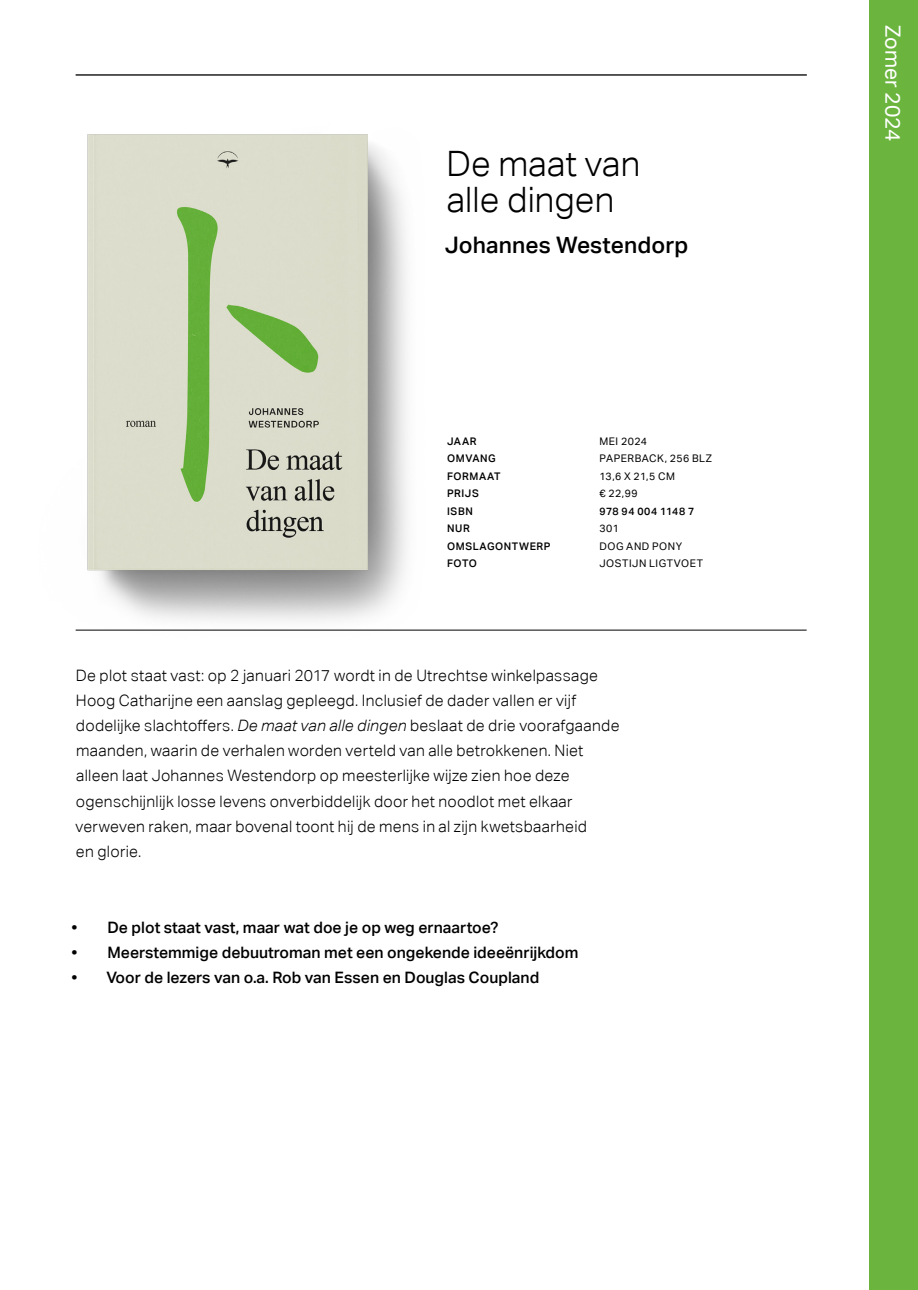
<style>
.page{position:relative;width:918px;height:1290px;background:#fff}
.page>*{position:absolute;margin:0;border:0;box-sizing:border-box;transform-origin:0 0}
.t1{font:300 35px/36.8px "Aktiv Grotesk";letter-spacing:.005em;color:#000}
.t2{font:500 22.75px "Aktiv Grotesk";letter-spacing:.005em;color:#000}
.t3{font:21px "Aktiv Grotesk";color:#fff}
.t4{font:300 15.75px/25.2px "Aktiv Grotesk";letter-spacing:.02em;color:#000}
.t5{font:500 15.75px "Aktiv Grotesk";color:#000}
.t6{font:10.5px "Aktiv Grotesk";letter-spacing:.05em;color:#000}
.t7{font:500 10.5px "Aktiv Grotesk";letter-spacing:.055em;color:#000}
.s1{font-style:italic}
</style>
<div class="page">
<div style="left:869px;top:0;width:49px;height:1290px;background:#6bb53f"></div>
<img style="left:75px;top:74px;width:404px;height:557px">
<hr style="left:76px;top:74px;width:731px;height:2px;background:#000">
<hr style="left:76px;top:630px;width:730px;height:1px;background:#000">
<h1 class="t1" style="left:446px;top:145px;width:195px">De maat van alle dingen</h1>
<h2 class="t2" style="left:445px;top:231px;width:245px">Johannes Westendorp</h2>
<p class="t7" style="left:447px;top:434px;width:31px">JAAR</p>
<p class="t6" style="left:599px;top:435px;width:49px">MEI 2024</p>
<p class="t7" style="left:447px;top:452px;width:50px">OMVANG</p>
<p class="t6" style="left:599px;top:452px;width:114px">PAPERBACK, 256 BLZ</p>
<p class="t7" style="left:447px;top:469px;width:55px">FORMAAT</p>
<p class="t6" style="left:599px;top:470px;width:77px">13,6 X 21,5 CM</p>
<p class="t7" style="left:447px;top:487px;width:33px">PRIJS</p>
<p class="t6" style="left:599px;top:487px;width:40px">€ 22,99</p>
<p class="t7" style="left:447px;top:504px;width:27px">ISBN</p>
<p class="t7" style="left:599px;top:504px;width:96px">978 94 004 1148 7</p>
<p class="t7" style="left:447px;top:522px;width:24px">NUR</p>
<p class="t6" style="left:599px;top:522px;width:21px">301</p>
<p class="t7" style="left:447px;top:539px;width:105px">OMSLAGONTWERP</p>
<p class="t6" style="left:599px;top:540px;width:84px">DOG AND PONY</p>
<p class="t7" style="left:447px;top:557px;width:31px">FOTO</p>
<p class="t6" style="left:599px;top:557px;width:105px">JOSTIJN LIGTVOET</p>
<p class="t4" style="left:76px;top:662px;width:545px">De plot staat vast: op 2 januari 2017 wordt in de Utrechtse winkelpassage Hoog Catharijne een aanslag gepleegd. Inclusief de dader vallen er vijf dodelijke slachtoffers. <span class="s1">De maat van alle dingen</span> beslaat de drie voorafgaande maanden, waarin de verhalen worden verteld van alle betrokkenen. Niet alleen laat Johannes Westendorp op meesterlijke wijze zien hoe deze ogenschijnlijk losse levens onverbiddelijk door het noodlot met elkaar verweven raken, maar bovenal toont hij de mens in al zijn kwetsbaarheid<br>en glorie.</p>
<p class="t5" style="left:71px;top:917px;width:428px">• De plot staat vast, maar wat doe je op weg ernaartoe?</p>
<p class="t5" style="left:71px;top:942px;width:508px">• Meerstemmige debuutroman met een ongekende ideeënrijkdom</p>
<p class="t5" style="left:71px;top:968px;width:469px">• Voor de lezers van o.a. Rob van Essen en Douglas Coupland</p>
<h3 class="t3" style="left:905px;top:25px;width:118px;rotate:90deg">Zomer 2024</h3>
</div>
